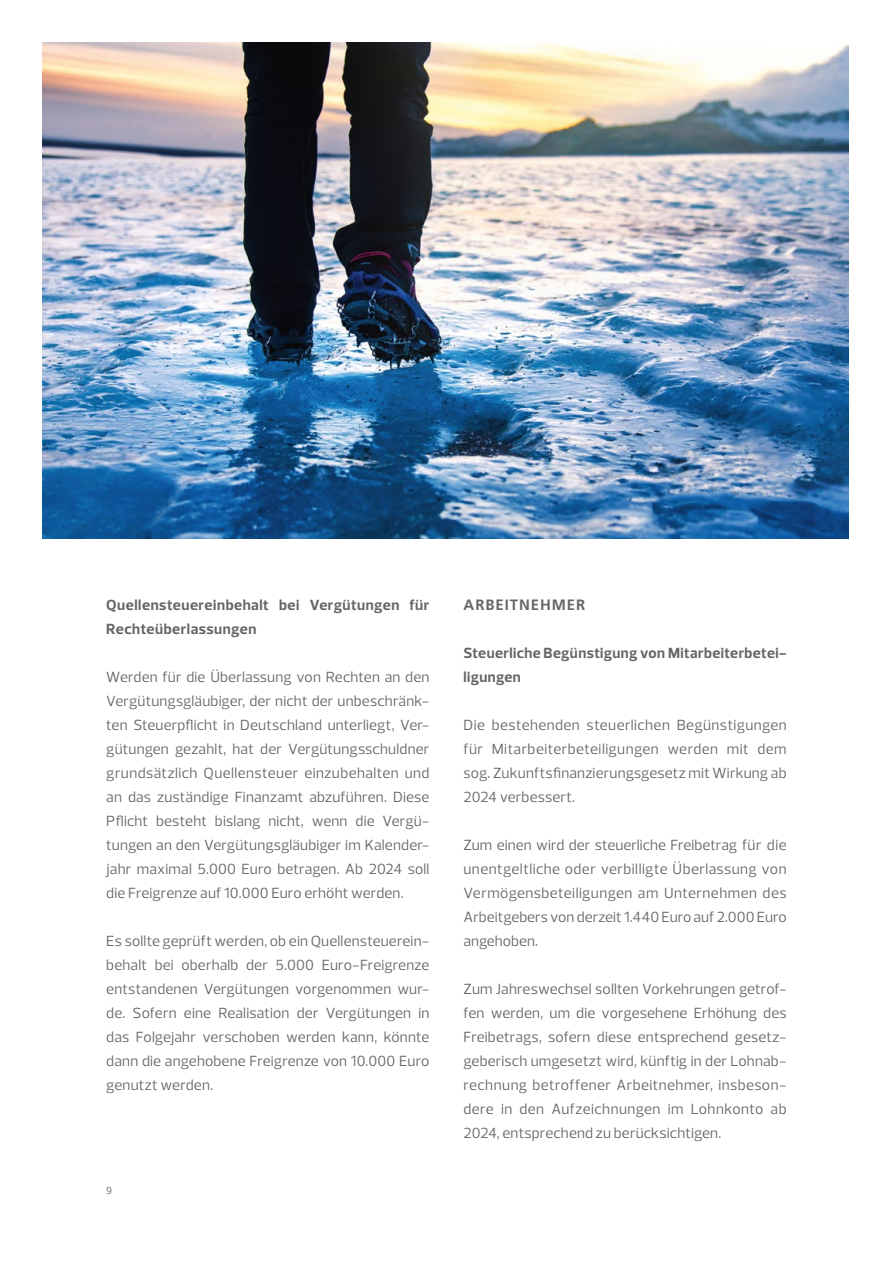
<style>
.page{position:relative;width:893px;height:1263px;background:#fff}
.page>*{position:absolute;margin:0;border:0;box-sizing:border-box;transform-origin:0 0}
.t1{font:15px/24px "Prelo";letter-spacing:.01em;color:#666665;text-align:justify}
.t2{font:700 15px/24px "Prelo";letter-spacing:.03em;color:#666665}
.t3{font:700 15px "Frutiger LT Std";letter-spacing:.06em;color:#666665}
.t4{font:10.5px "Prelo";color:#666665}
</style>
<div class="page">
<img style="left:43px;top:43px;width:806px;height:495px">
<p class="t2" style="left:106px;top:593px;width:325px">Quellensteuereinbehalt bei Vergütungen für<br>Rechteüberlassungen</p>
<p class="t1" style="left:106px;top:665px;width:325px">Werden für die Überlassung von Rechten an den Vergütungsgläubiger, der nicht der unbeschränk&shy;ten Steuerpflicht in Deutschland unterliegt, Ver&shy;gütungen gezahlt, hat der Vergütungsschuldner grundsätzlich Quellensteuer einzubehalten und an das zuständige Finanzamt abzuführen. Diese Pflicht besteht bislang nicht, wenn die Vergü&shy;tungen an den Vergütungsgläubiger im Kalender&shy;jahr maximal 5.000 Euro betragen. Ab 2024 soll die Freigrenze auf 10.000 Euro erhöht werden.</p>
<p class="t1" style="left:106px;top:929px;width:325px">Es sollte geprüft werden, ob ein Quellensteuerein&shy;behalt bei oberhalb der 5.000 Euro-Freigrenze entstandenen Vergütungen vorgenommen wur&shy;de. Sofern eine Realisation der Vergütungen in das Folgejahr verschoben werden kann, könnte dann die angehobene Freigrenze von 10.000 Euro genutzt werden.</p>
<p class="t4" style="left:106px;top:1184px;width:7px">9</p>
<p class="t3" style="left:463px;top:596px;width:123px">ARBEITNEHMER</p>
<p class="t2" style="left:463px;top:641px;width:325px">Steuerliche Begünstigung von Mitarbeiterbetei&shy;ligungen</p>
<p class="t1" style="left:463px;top:713px;width:325px">Die bestehenden steuerlichen Begünstigungen für Mitarbeiterbeteiligungen werden mit dem sog. Zukunftsfinanzierungsgesetz mit Wirkung ab 2024 verbessert.</p>
<p class="t1" style="left:463px;top:833px;width:325px">Zum einen wird der steuerliche Freibetrag für die unentgeltliche oder verbilligte Überlassung von Vermögensbeteiligungen am Unternehmen des Arbeitgebers von derzeit 1.440 Euro auf 2.000 Euro angehoben.</p>
<p class="t1" style="left:463px;top:977px;width:325px;text-align:left">Zum Jahreswechsel sollten Vorkehrungen getrof&shy;fen werden, um die vorgesehene Erhöhung des Freibetrags, sofern diese entsprechend gesetz&shy;geberisch umgesetzt wird, künftig in der Lohnab&shy;rechnung betroffener Arbeitnehmer, insbeson&shy;dere in den Aufzeichnungen im Lohnkonto ab 2024, entsprechend zu berücksichtigen.</p>
</div>
